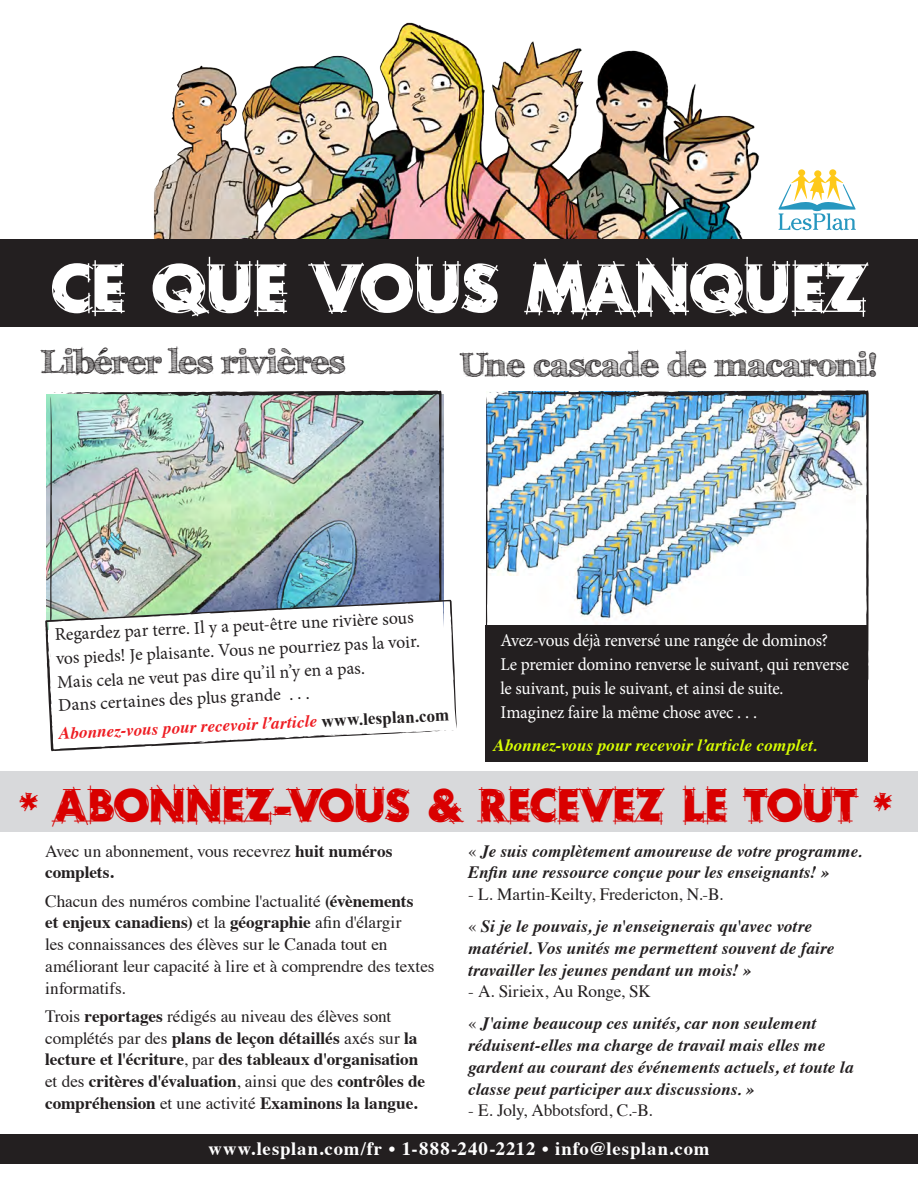
<style>
.page{position:relative;width:918px;height:1188px;background:#fff}
.page>*{position:absolute;margin:0;border:0;box-sizing:border-box;transform-origin:0 0}
.t1{font:66px "Rough Draft";color:#fff}
.C-_Article_title{font:45px "Rough Draft";letter-spacing:.01em;color:#d90000}
.Article_Headline{font:700 33px "FFF Tusj";letter-spacing:-.02em;color:#231f20}
.Footers{font:700 18.75px "Times";letter-spacing:.045em;color:#fff}
.Article_First_Para_Reverse{font:18px/24px "Minion Pro";letter-spacing:-.015em;color:#fff;scale:.96 1}
.Article_First_Para_Centered{font:18px/23.4px "Minion Pro";color:#231f20}
.Text_basic{font:italic 700 17.25px/21.8px "Times";letter-spacing:.005em;color:#231f20}
.Text_basic-2{font:17.25px/21.8px "Times";letter-spacing:-.005em;color:#231f20}
.Text_basic-3{font:700 17.25px/21.8px "Times";letter-spacing:-.005em;color:#231f20}
.Article_First_Para_Centered-2{font:italic 700 17.25px "Times";color:#ee1d23}
.Article_First_Para_Reverse-2{font:italic 700 17.25px "Times";letter-spacing:.005em;color:#d9ff03}
.s1{font-family:"Times New Roman";font-style:normal;color:#231f20}
.s2{font-weight:700}
.s3{font-weight:400}
.s4{font-weight:400;font-style:normal}
</style>
<div class="page">
<img style="left:50px;top:390px;width:392px;height:210px">
<svg style="left:52px;top:392px;width:13px;height:1px"></svg>
<img style="left:486px;top:390px;width:383px;height:290px">
<svg style="left:488px;top:392px;width:12px;height:1px"></svg>
<div style="left:486px;top:625px;width:382px;height:137px;background:#231f20"></div>
<svg style="left:45px;top:600px;width:412px;height:152px"></svg>
<svg style="left:443px;top:730px;width:12px;height:2px"></svg>
<img style="left:153px;top:22px;width:607px;height:217px">
<div style="left:0;top:239px;width:918px;height:87px;background:#231f20"></div>
<svg style="left:778px;top:169px;width:78px;height:61px"></svg>
<div style="left:0;top:771px;width:918px;height:61px;background:#d8d9db"></div>
<div style="left:0;top:1134px;width:918px;height:30px;background:#231f20"></div>
<p class="t1" style="left:51px;top:245px;width:818px">CE QUE VOUS MANQUEZ</p>
<p class="Article_Headline" style="left:41px;top:342px;width:305px">Libérer les rivières</p>
<p class="Article_Headline" style="left:462px;top:345px;width:418px">Une cascade de macaroni!</p>
<p class="Article_First_Para_Centered" style="left:54px;top:624px;width:366px;rotate:-3deg">Regardez par terre. Il y a peut-être une rivière sous vos pieds! Je plaisante. Vous ne pourriez pas la voir.<br>Mais cela ne veut pas dire qu’il n’y en a pas.<br>Dans certaines des plus grande . . .</p>
<p class="Article_First_Para_Centered-2" style="left:58px;top:718px;width:392px;rotate:-3deg">Abonnez-vous pour recevoir l’article <span class="s1">www.lesplan.com</span></p>
<p class="Article_First_Para_Reverse" style="left:501px;top:629px;width:365px">Avez-vous déjà renversé une rangée de dominos?<br>Le premier domino renverse le suivant, qui renverse le suivant, puis le suivant, et ainsi de suite.<br>Imaginez faire la même chose avec . . .</p>
<p class="Article_First_Para_Reverse-2" style="left:494px;top:729px;width:325px">Abonnez-vous pour recevoir l’article complet.</p>
<p class="C-_Article_title" style="left:20px;top:776px;width:872px">* ABONNEZ-VOUS &amp; RECEVEZ LE TOUT *</p>
<p class="Text_basic-2" style="left:45px;top:838px;width:349px">Avec un abonnement, vous recevrez <span class="s2">huit numéros complets.</span></p>
<p class="Text_basic-2" style="left:45px;top:888px;width:391px">Chacun des numéros combine l'actualité <span class="s2">(évènements<br>et enjeux canadiens)</span> et la <span class="s2">géographie</span> afin d'élargir<br>les connaissances des élèves sur le Canada tout en améliorant leur capacité à lire et à comprendre des textes informatifs.</p>
<p class="Text_basic-3" style="left:45px;top:1003px;width:381px"><span class="s3">Trois</span> reportages <span class="s3">rédigés au niveau des élèves sont complétés par des</span> plans de leçon détaillés <span class="s3">axés sur</span> la lecture et l'écriture<span class="s3">, par</span> des tableaux d'organisation <span class="s3">et des</span> critères d'évaluation<span class="s3">, ainsi que des</span> contrôles de compréhension <span class="s3">et une activité</span> Examinons la langue.</p>
<p class="Text_basic" style="left:468px;top:838px;width:396px"><span class="s4">«</span> Je suis complètement amoureuse de votre programme.<br>Enfin une ressource conçue pour les enseignants! »</p>
<p class="Text_basic-2" style="left:468px;top:882px;width:257px">- L. Martin-Keilty, Fredericton, N.-B.</p>
<p class="Text_basic" style="left:468px;top:914px;width:368px"><span class="s4">«</span> Si je le pouvais, je n'enseignerais qu'avec votre matériel. Vos unités me permettent souvent de faire travailler les jeunes pendant un mois! »</p>
<p class="Text_basic-2" style="left:468px;top:979px;width:184px">- A. Sirieix, Au Ronge, SK</p>
<p class="Text_basic" style="left:468px;top:1011px;width:387px"><span class="s4">«</span> J'aime beaucoup ces unités, car non seulement réduisent-elles ma charge de travail mais elles me gardent au courant des événements actuels, et toute la classe peut participer aux discussions. »</p>
<p class="Text_basic-2" style="left:468px;top:1098px;width:186px">- E. Joly, Abbotsford, C.-B.</p>
<p class="Footers" style="left:209px;top:1131px;width:502px">www.lesplan.com/fr • 1-888-240-2212 • info@lesplan.com</p>
</div>
